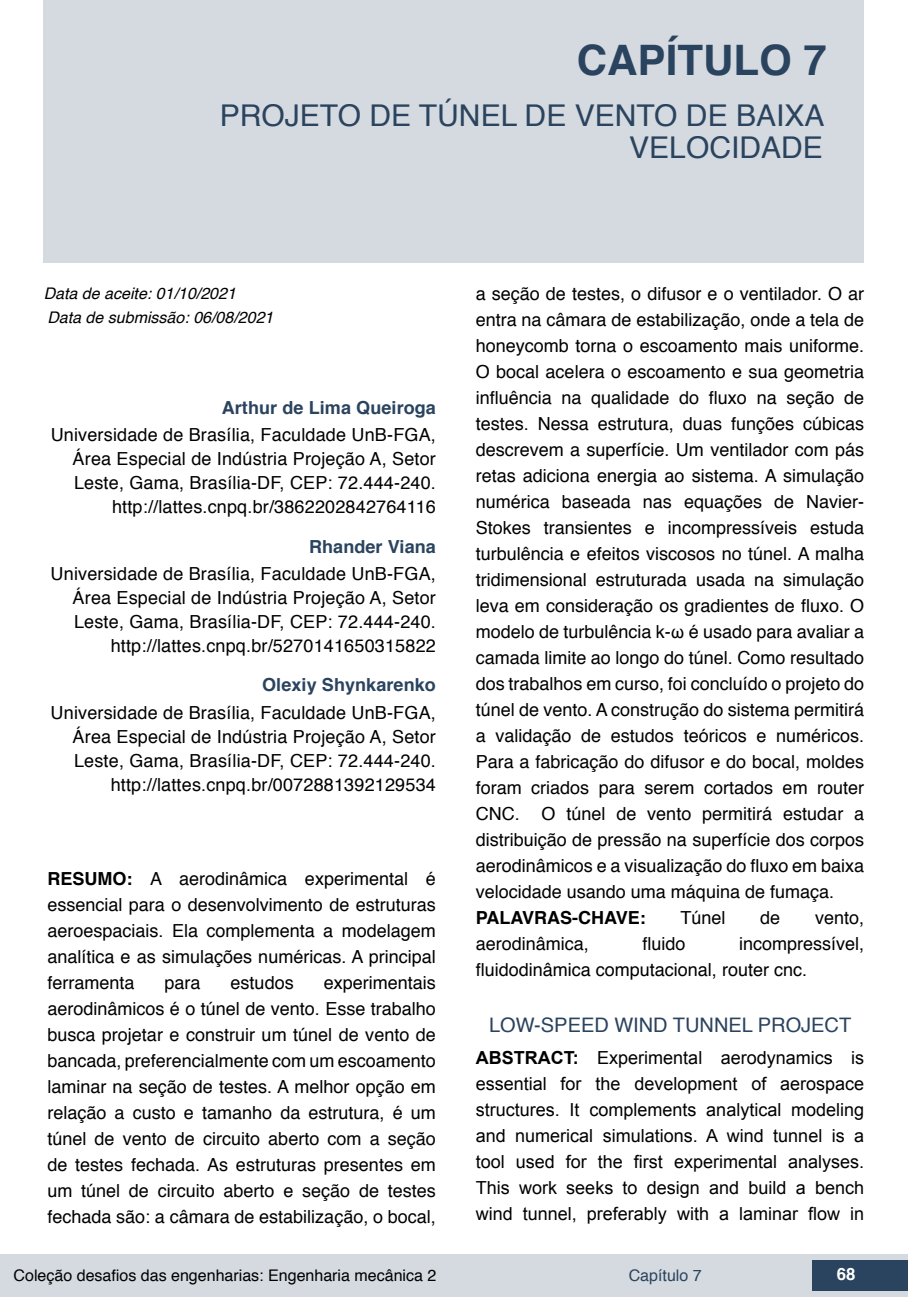
<style>
.page{position:relative;width:908px;height:1304px;background:#fff}
.page>*{position:absolute;margin:0;border:0;box-sizing:border-box;transform-origin:0 0}
.capítulos{font:700 42px "Helvetica";color:#2a435e}
.nome_artigos{font:30px/32px "Helvetica";color:#2a435e;text-align:right}
.título_Inglês{font:20px "Helvetica";color:#2a435e}
.Resumos_e_PC_TXT{font:18px/26px "Helvetica";color:#000;text-align:justify}
.info_autores{font:18px/24px "Helvetica";letter-spacing:.01em;color:#000;text-align:justify}
.Resumos_e_PC_TXT-2{font:18px/26px "Arial";color:#000;text-align:justify}
.nome_autores{font:700 18px "Helvetica";letter-spacing:.005em;color:#2a435e}
.Resumos_e_PC_TXT-3{font:700 18px "Helvetica";color:#000}
.t1{font:700 16.8px "Helvetica";color:#fff}
.t2{font:16px "Helvetica";color:#000}
.data{font:italic 16px "Helvetica";color:#000}
.t3{font:16px "Helvetica";color:#2a435e}
.s1{font-weight:700}
</style>
<div class="page">
<div style="left:0;top:1254px;width:906px;height:43px;background:#d4dadf"></div>
<div style="left:812px;top:1261px;width:95px;height:30px;background:#2a435e"></div>
<div style="left:44px;top:0;width:819px;height:263px;background:#d4dadf"></div>
<p class="capítulos" style="left:576px;top:26px;width:251px">CAPÍTULO 7</p>
<p class="nome_artigos" style="left:220px;top:101px;width:606px">PROJETO DE TÚNEL DE VENTO DE BAIXA<br>VELOCIDADE</p>
<p class="data" style="left:44px;top:280px;width:194px">Data de aceite: 01/10/2021</p>
<p class="data" style="left:47px;top:304px;width:227px">Data de submissão: 06/08/2021</p>
<p class="nome_autores" style="left:222px;top:393px;width:216px">Arthur de Lima Queiroga</p>
<p class="info_autores" style="left:73px;top:424px;width:364px;text-indent:-22px">Universidade de Brasília, Faculdade UnB-FGA, Área Especial de Indústria Projeção A, Setor Leste, Gama, Brasília-DF, CEP: 72.444-240.</p>
<p class="info_autores" style="left:112px;top:495px;width:325px">http://lattes.cnpq.br/3862202842764116</p>
<p class="nome_autores" style="left:309px;top:532px;width:128px">Rhander Viana</p>
<p class="info_autores" style="left:73px;top:562px;width:364px;text-indent:-22px">Universidade de Brasília, Faculdade UnB-FGA, Área Especial de Indústria Projeção A, Setor Leste, Gama, Brasília-DF, CEP: 72.444-240.</p>
<p class="info_autores" style="left:111px;top:634px;width:326px">http://lattes.cnpq.br/5270141650315822</p>
<p class="nome_autores" style="left:262px;top:670px;width:175px">Olexiy Shynkarenko</p>
<p class="info_autores" style="left:73px;top:701px;width:364px;text-indent:-22px">Universidade de Brasília, Faculdade UnB-FGA, Área Especial de Indústria Projeção A, Setor Leste, Gama, Brasília-DF, CEP: 72.444-240.</p>
<p class="info_autores" style="left:111px;top:773px;width:326px">http://lattes.cnpq.br/0072881392129534</p>
<p class="Resumos_e_PC_TXT" style="left:47px;top:866px;width:390px"><span class="s1">RESUMO:</span> A aerodinâmica experimental é essencial para o desenvolvimento de estruturas aeroespaciais. Ela complementa a modelagem analítica e as simulações numéricas. A principal ferramenta</p>
<p class="Resumos_e_PC_TXT" style="left:164px;top:970px;width:38px">para</p>
<p class="Resumos_e_PC_TXT" style="left:230px;top:970px;width:65px">estudos</p>
<p class="Resumos_e_PC_TXT" style="left:47px;top:970px;width:390px;text-indent:276px">experimentais aerodinâmicos é o túnel de vento. Esse trabalho busca projetar e construir um túnel de vento de bancada, preferencialmente com um escoamento laminar na seção de testes. A melhor opção em relação a custo e tamanho da estrutura, é um túnel de vento de circuito aberto com a seção de testes fechada. As estruturas presentes em um túnel de circuito aberto e seção de testes fechada são: a câmara de estabilização, o bocal,</p>
<p class="Resumos_e_PC_TXT" style="left:475px;top:281px;width:390px">a seção de testes, o difusor e o ventilador. O ar entra na câmara de estabilização, onde a tela de honeycomb torna o escoamento mais uniforme.<br>O bocal acelera o escoamento e sua geometria influência na qualidade do fluxo na seção de testes. Nessa estrutura, duas funções cúbicas descrevem a superfície. Um ventilador com pás retas adiciona energia ao sistema. A simulação numérica baseada nas equações de Navier-Stokes transientes e incompressíveis estuda turbulência e efeitos viscosos no túnel. A malha tridimensional estruturada usada na simulação leva em consideração os gradientes de fluxo. O modelo de turbulência k-ω é usado para avaliar a camada limite ao longo do túnel. Como resultado dos trabalhos em curso, foi concluído o projeto do túnel de vento. A construção do sistema permitirá a validação de estudos teóricos e numéricos.<br>Para a fabricação do difusor e do bocal, moldes foram criados para serem cortados em router CNC. O túnel de vento permitirá estudar a distribuição de pressão na superfície dos corpos aerodinâmicos e a visualização do fluxo em baixa velocidade usando uma máquina de fumaça.</p>
<p class="Resumos_e_PC_TXT-3" style="left:475px;top:903px;width:172px">PALAVRAS-CHAVE:</p>
<p class="Resumos_e_PC_TXT" style="left:680px;top:905px;width:47px">Túnel</p>
<p class="Resumos_e_PC_TXT" style="left:760px;top:905px;width:22px">de</p>
<p class="Resumos_e_PC_TXT" style="left:814px;top:905px;width:51px">vento,</p>
<p class="Resumos_e_PC_TXT" style="left:475px;top:931px;width:115px">aerodinâmica,</p>
<p class="Resumos_e_PC_TXT" style="left:642px;top:931px;width:45px">fluido</p>
<p class="Resumos_e_PC_TXT" style="left:475px;top:931px;width:390px;text-indent:263px">incompressível, fluidodinâmica computacional, router cnc.</p>
<p class="título_Inglês" style="left:489px;top:1010px;width:363px">LOW-SPEED WIND TUNNEL PROJECT</p>
<p class="Resumos_e_PC_TXT-2" style="left:475px;top:1045px;width:390px"><span class="s1">ABSTRACT:</span> Experimental aerodynamics is essential for the development of aerospace structures. It complements analytical modeling and numerical simulations. A wind tunnel is a tool used for the first experimental analyses.<br>This work seeks to design and build a bench wind tunnel, preferably with a laminar flow in</p>
<p class="t2" style="left:14px;top:1263px;width:424px">Coleção desafios das engenharias: Engenharia mecânica 2</p>
<p class="t3" style="left:628px;top:1263px;width:74px">Capítulo 7</p>
<p class="t1" style="left:836px;top:1261px;width:20px">68</p>
</div>
